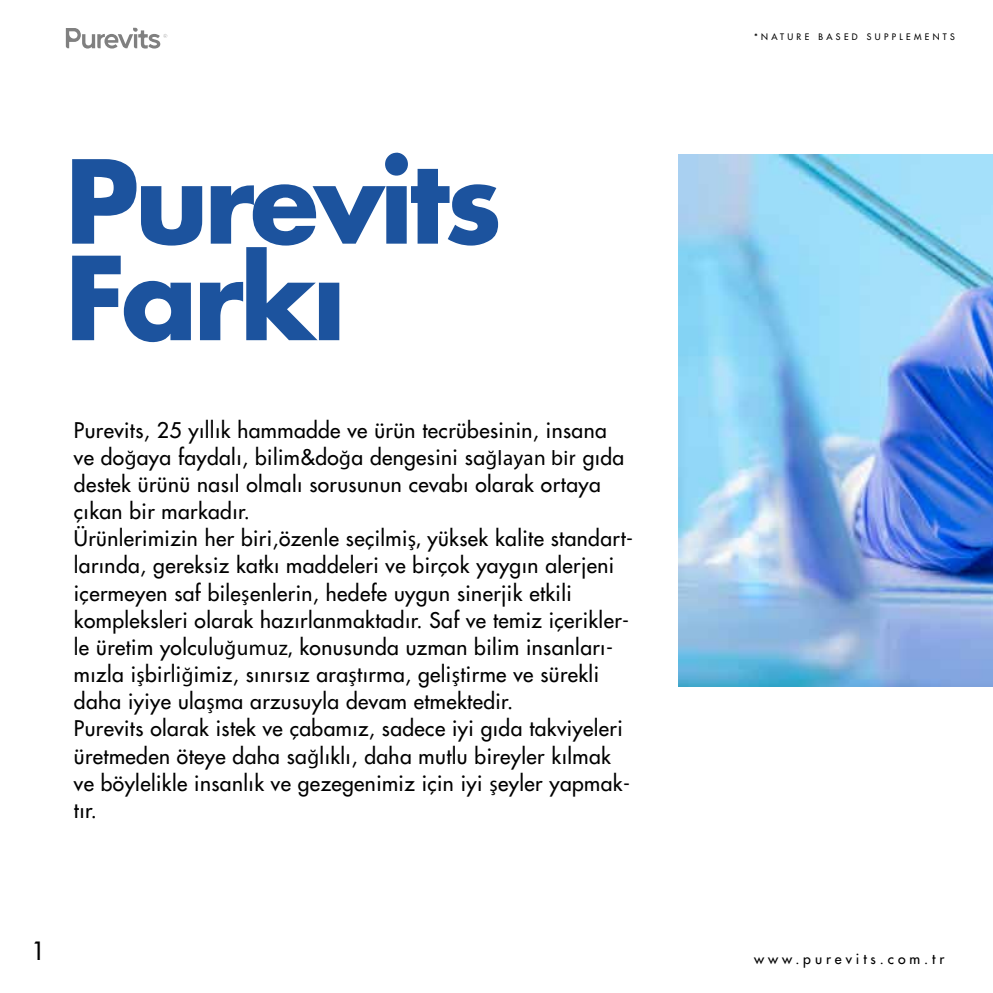
<style>
.page{position:relative;width:993px;height:993px;background:#fff}
.page>*{position:absolute;margin:0;border:0;box-sizing:border-box;transform-origin:0 0}
.t1{font:700 112px/96.4px "Futura";letter-spacing:-.04em;color:#1c539e}
.t2{font:24.5px "Futura";color:#000}
.t3{font:21px/27.1px "Futura";letter-spacing:.02em;color:#000}
.t4{font:14px "Futura";letter-spacing:.28em;color:#000}
.t5{font:8.75px "Futura";letter-spacing:.38em;color:#000}
.s1{font-family:"Myriad Pro"}
</style>
<div class="page">
<svg style="left:66px;top:28px;width:101px;height:21px"></svg>
<img style="left:678px;top:155px;width:314px;height:531px">
<h1 class="t1" style="left:65px;top:150px;width:438px">Purevits<br>Farkı</h1>
<p class="t3" style="left:74px;top:416px;width:560px">Purevits, 25 yıllık hammadde ve ürün tecrübesinin, insana<br>ve do<span class="s1">ğ</span>aya faydalı, bilim&amp;do<span class="s1">ğ</span>a dengesini sa<span class="s1">ğlayan bir</span> gıda destek ürünü nasıl olmalı sorusunun cevabı olarak ortaya çıkan bir markadır.<br>Ürünlerimizin her biri,özenle seçilmi<span class="s1">ş,</span> yüksek kalite standart&shy;larında, gereksiz katkı maddeleri ve birçok yaygın alerjeni içermeyen saf bile<span class="s1">ş</span>enlerin, hedefe uygun sinerjik etkili kompleksleri olarak hazırlanmaktadır. Saf ve temiz içerikler&shy;le üretim yolculu<span class="s1">ğumuz,</span> konusunda uzman bilim insanları&shy;mızla i<span class="s1">ş</span>birli<span class="s1">ğ</span>imiz, sınırsız ara<span class="s1">ş</span>tırma, geli<span class="s1">ş</span>tirme ve sürekli daha iyiye ula<span class="s1">ş</span>ma arzusuyla devam etmektedir.<br>Purevits olarak istek ve çabamız, sadece iyi gıda takviyeleri üretmeden öteye daha sa<span class="s1">ğ</span>lıklı, daha mutlu bireyler kılmak ve böylelikle insanlık ve gezegenimiz için iyi <span class="s1">ş</span>eyler yapmak&shy;tır.</p>
<p class="t2" style="left:32px;top:934px;width:16px">1</p>
<p class="t5" style="left:753px;top:31px;width:202px">*NATURE BASED SUPPLEMENTS</p>
<p class="t4" style="left:754px;top:949px;width:191px">www.purevits.com.tr</p>
</div>
